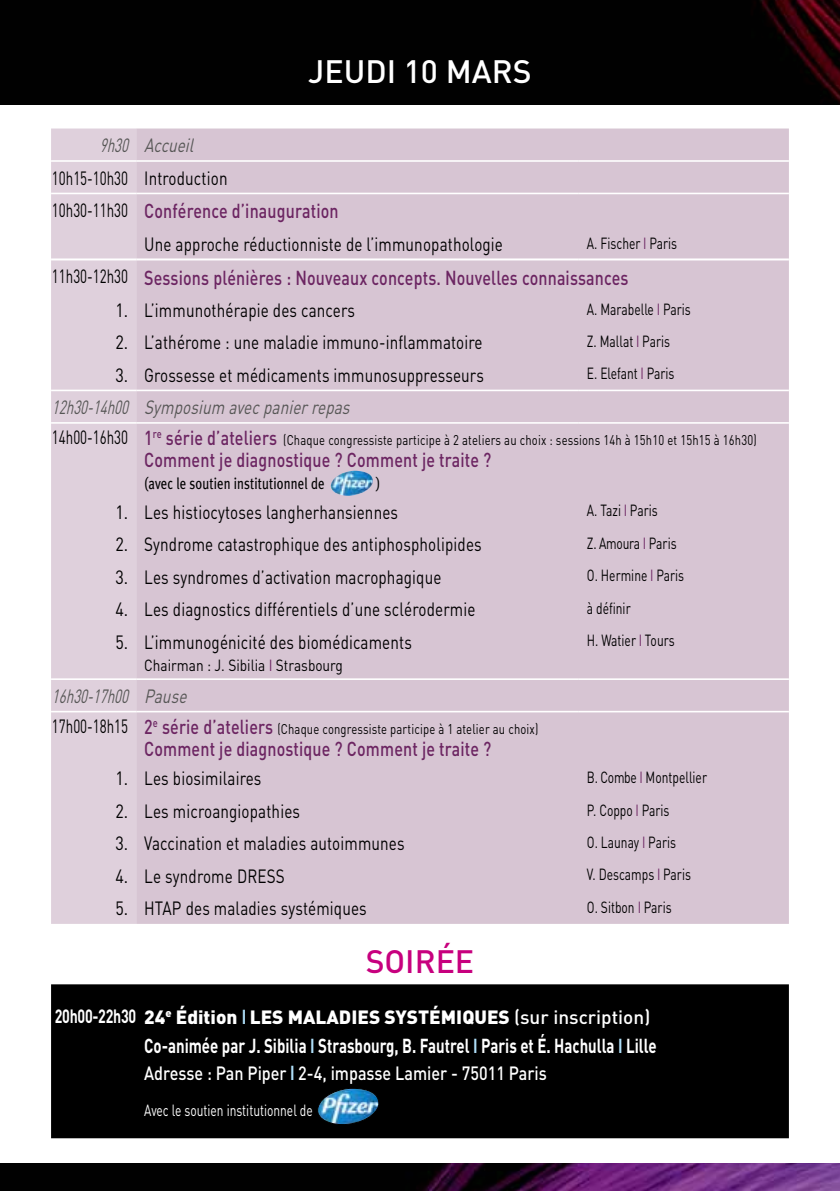
<style>
.page{position:relative;width:840px;height:1191px;background:#fff}
.page>*{position:absolute;margin:0;border:0;box-sizing:border-box;transform-origin:0 0}
.t1{font:500 32px "DIN";color:#fff}
.t2{font:500 32px "DIN";color:#c7007e}
.t3{font:500 20px "DIN";letter-spacing:.01em;color:#6c2562;scale:.8 1}
.t4{font:700 20px "DIN";color:#fff;scale:.75 1}
.t5{font:19px "DIN";letter-spacing:.01em;color:#000;scale:.85 1}
.t6{font:italic 19px "DIN";color:#565655;scale:.7 1}
.t7{font:900 19px "DIN";color:#fff}
.t8{font:19px "DIN";letter-spacing:.01em;color:#000;scale:.8 1}
.t9{font:500 19px "DIN";color:#fff;scale:.85 1}
.t10{font:19px "DIN";letter-spacing:.01em;color:#000;scale:.7 1}
.t11{font:16px "DIN";color:#000;scale:.75 1}
.t12{font:16px "Meta Plus";letter-spacing:.01em;color:#000;scale:.8 1}
.t13{font:16px "DIN";color:#000;scale:.85 1}
.t14{font:16px "DIN";color:#fff;scale:.75 1}
.t15{font:14px "DIN";letter-spacing:.015em;color:#000;scale:.8 1}
.s1{font-weight:400;font-size:19px;color:#000}
.s2{color:#6c2562}
.s3{font-size:19px}
.s4{font-weight:500;font-size:20px;color:#6c2562}
.s5{font-weight:700}
.s6{font-weight:700;font-size:20px;color:#afdff9}
.s7{font-weight:500}
.s8{color:#afdff9}
</style>
<div class="page">
<div style="left:1px;top:0;width:838px;height:105px;background:#010101"></div>
<img style="left:0;top:1163px;width:839px;height:28px">
<div style="left:51px;top:128px;width:85px;height:796px;background:#dfd0dc"></div>
<div style="left:136px;top:128px;width:652px;height:796px;background:#d7c5d3"></div>
<div style="left:51px;top:984px;width:737px;height:154px;background:#000"></div>
<hr style="left:51px;top:160px;width:85px;height:2px;background:#fff">
<hr style="left:136px;top:160px;width:442px;height:2px;background:#fff">
<hr style="left:578px;top:160px;width:210px;height:2px;background:#fff">
<hr style="left:51px;top:193px;width:85px;height:1px;background:#fff">
<hr style="left:136px;top:193px;width:442px;height:1px;background:#fff">
<hr style="left:578px;top:193px;width:210px;height:1px;background:#fff">
<hr style="left:51px;top:258px;width:85px;height:2px;background:#fff">
<hr style="left:136px;top:258px;width:442px;height:2px;background:#fff">
<hr style="left:578px;top:258px;width:210px;height:2px;background:#fff">
<hr style="left:51px;top:389px;width:85px;height:2px;background:#fff">
<hr style="left:136px;top:389px;width:442px;height:2px;background:#fff">
<hr style="left:578px;top:389px;width:210px;height:2px;background:#fff">
<hr style="left:51px;top:422px;width:85px;height:2px;background:#fff">
<hr style="left:136px;top:422px;width:442px;height:2px;background:#fff">
<hr style="left:578px;top:422px;width:210px;height:2px;background:#fff">
<hr style="left:51px;top:678px;width:85px;height:2px;background:#fff">
<hr style="left:136px;top:678px;width:442px;height:2px;background:#fff">
<hr style="left:578px;top:678px;width:210px;height:2px;background:#fff">
<hr style="left:51px;top:711px;width:85px;height:1px;background:#fff">
<hr style="left:136px;top:711px;width:442px;height:1px;background:#fff">
<hr style="left:578px;top:711px;width:210px;height:1px;background:#fff">
<img style="left:330px;top:471px;width:43px;height:25px">
<img style="left:315px;top:1087px;width:64px;height:39px">
<img style="left:0;top:0;width:1px;height:105px">
<h1 class="t1" style="left:308px;top:51px;width:184px">Jeudi 10 mars</h1>
<p class="t6" style="left:100px;top:134px;width:142px">9h30 Accueil</p>
<p class="t10" style="left:52px;top:166px;width:252px">10h15-10h30 I ntroduction</p>
<p class="t3" style="left:52px;top:198px;width:359px"><span class="s1">10h30-11h30</span> Conférence d’inauguration</p>
<p class="t8" style="left:144px;top:232px;width:450px">Une approche réductionniste de l’immunopathologie</p>
<p class="t11" style="left:586px;top:233px;width:122px">A. Fischer <span class="s2">I</span> Paris</p>
<p class="t3" style="left:52px;top:264px;width:721px"><span class="s1">11h30-12h30</span> Sessions plénières : N ouveaux concepts. N ouvelles connaissances</p>
<p class="t5" style="left:115px;top:298px;width:283px">1. L’immunothérapie des cancers</p>
<p class="t11" style="left:586px;top:299px;width:140px">A. Marabelle <span class="s2">I</span> Paris</p>
<p class="t5" style="left:115px;top:331px;width:433px">2. L’athérome : une maladie immuno-inflammatoire</p>
<p class="t11" style="left:586px;top:331px;width:112px">Z. Mallat <span class="s2">I</span> Paris</p>
<p class="t5" style="left:115px;top:363px;width:435px">3. Grossesse et médicaments immunosuppresseurs</p>
<p class="t11" style="left:586px;top:364px;width:118px">E. Elefant <span class="s2">I</span> Paris</p>
<p class="t6" style="left:52px;top:396px;width:433px">12h30-14h00 Symposium avecpanierrepas</p>
<p class="t15" style="left:52px;top:431px;width:882px"><span class="s3">14h00-16h30</span> <span class="s4">1</span><sup>re</sup> <span class="s4">série d’ateliers</span> (Chaque congressiste participe à 2 ateliers au choix : sessions 14h à 15h10 et 15h15 à 16h30)</p>
<p class="t3" style="left:144px;top:447px;width:435px">Comment je diagnostique ? Comment je traite ?</p>
<p class="t12" style="left:144px;top:474px;width:227px">(avec le soutien institutionnel de</p>
<p class="t12" style="left:376px;top:474px;width:7px">)</p>
<p class="t5" style="left:115px;top:500px;width:334px">1. Les histiocytoses langherhansiennes</p>
<p class="t11" style="left:586px;top:500px;width:96px">A. Tazi <span class="s2">I</span> Paris</p>
<p class="t5" style="left:115px;top:532px;width:432px">2. Syndrome catastrophique des antiphospholipides</p>
<p class="t11" style="left:586px;top:533px;width:121px">Z. Amoura <span class="s2">I</span> Paris</p>
<p class="t5" style="left:115px;top:565px;width:385px">3. Les syndromes d’activation macrophagique</p>
<p class="t11" style="left:586px;top:565px;width:131px">O. Hermine <span class="s2">I</span> Paris</p>
<p class="t5" style="left:115px;top:597px;width:425px">4. Les diagnostics différentiels d’une sclérodermie</p>
<p class="t11" style="left:586px;top:598px;width:60px">à définir</p>
<p class="t5" style="left:115px;top:630px;width:350px">5. L’immunogénicité des biomédicaments</p>
<p class="t13" style="left:144px;top:655px;width:235px">Chairman : J. Sibilia <span class="s2">I</span> Strasbourg</p>
<p class="t11" style="left:586px;top:630px;width:118px">H. Watier <span class="s2">I</span> Tours</p>
<p class="t6" style="left:52px;top:684px;width:200px">16h30-17h00 Pause</p>
<p class="t15" style="left:52px;top:720px;width:609px"><span class="s3">17h00-18h15</span> <span class="s4">2</span><sup>e</sup> <span class="s4">série d’ateliers</span> (Chaque congressiste participe à 1 atelier au choix)</p>
<p class="t3" style="left:144px;top:736px;width:435px">Comment je diagnostique ? Comment je traite ?</p>
<p class="t5" style="left:115px;top:766px;width:173px">1. Les biosimilaires</p>
<p class="t11" style="left:586px;top:767px;width:162px">B. Combe <span class="s2">I</span> Montpellier</p>
<p class="t5" style="left:115px;top:799px;width:219px">2. Les microangiopathies</p>
<p class="t11" style="left:586px;top:799px;width:112px">P. Coppo <span class="s2">I</span> Paris</p>
<p class="t5" style="left:115px;top:831px;width:341px">3. Vaccination et maladies autoimmunes</p>
<p class="t11" style="left:586px;top:832px;width:120px">O. Launay <span class="s2">I</span> Paris</p>
<p class="t5" style="left:115px;top:864px;width:200px">4. Le syndrome DR ESS</p>
<p class="t11" style="left:586px;top:864px;width:140px">V. Descamps <span class="s2">I</span> Paris</p>
<p class="t5" style="left:115px;top:896px;width:297px">5. HTAP des maladies systémiques</p>
<p class="t11" style="left:586px;top:897px;width:114px">O. Sitbon <span class="s2">I</span> Paris</p>
<h1 class="t2" style="left:365px;top:941px;width:105px">Soirée</h1>
<p class="t7" style="left:55px;top:1004px;width:596px"><span class="s5">20h00-22h30</span> 24<sup>e</sup> édition <span class="s6">I</span> LES MALADI ES SYSTéMIQUES <span class="s7">(sur inscription)</span></p>
<p class="t4" style="left:144px;top:1032px;width:684px">Co-animée par J. Sibilia <span class="s8">I</span> Strasbourg, B. Fautrel <span class="s8">I</span> Paris et é. Hachulla <span class="s8">I</span> Lille</p>
<p class="t9" style="left:144px;top:1060px;width:475px">Adresse : Pan Piper <span class="s6">I</span> 2-4, impasse Lamier - 75011 Paris</p>
<p class="t14" style="left:144px;top:1100px;width:226px">Avec le soutien institutionnel de</p>
</div>
